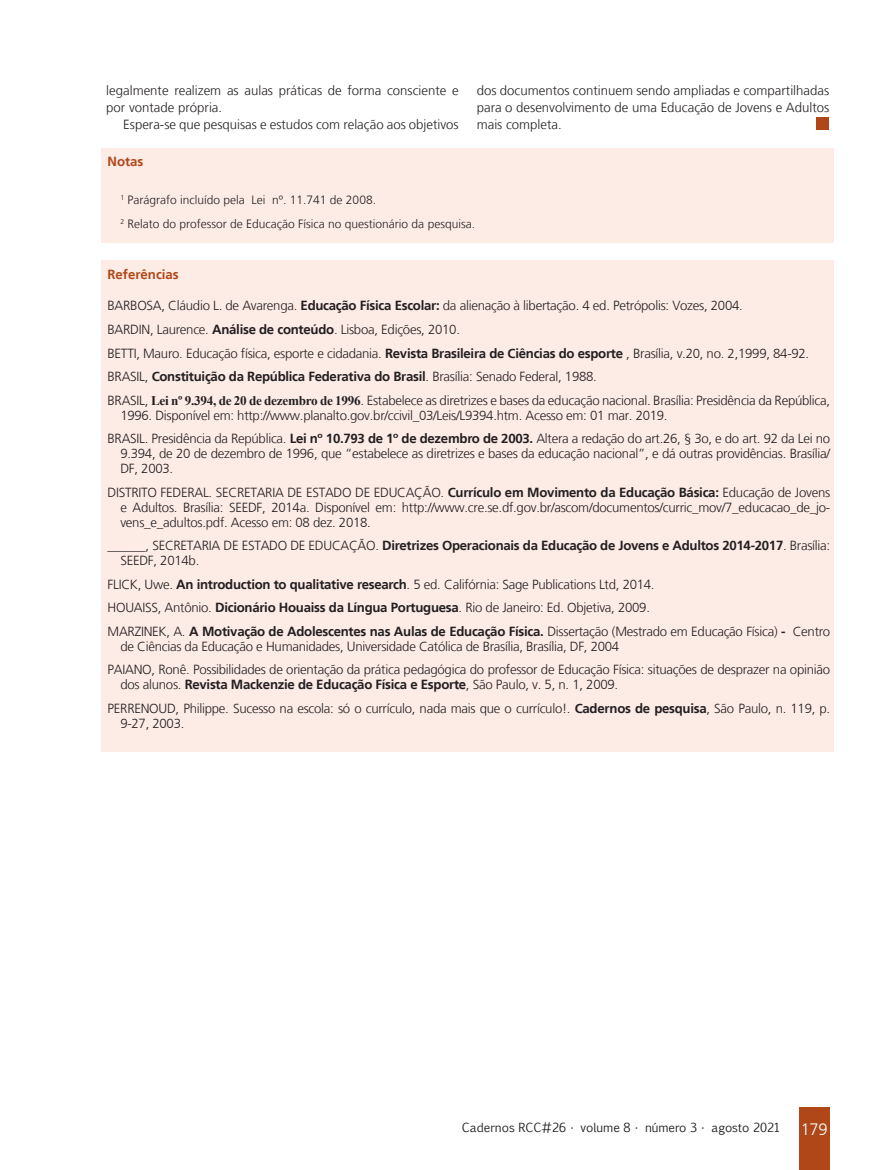
<style>
.page{position:relative;width:893px;height:1170px;background:#fff}
.page>*{position:absolute;margin:0;border:0;box-sizing:border-box;transform-origin:0 0}
.Referências__8_8{font:300 13.2px/15px "Frutiger LT";letter-spacing:-.02em;color:#231f20}
.Miolo__8_8{font:300 13.2px/16.8px "Frutiger LT";color:#231f20}
.Referências__8_8-2{font:700 13.2px "Frutiger LT";letter-spacing:-.02em;color:#231f20}
.Subtítulo_LARANJA_DO{font:700 13.2px "Frutiger LT";color:#b04719}
.Notas{font:300 12px "Frutiger LT";color:#231f20}
.t1{font:12px "Euphemia CAS";color:#231f20}
.s1{font-weight:700}
.s2{font-weight:300}
.s3{font-family:"Times New Roman";font-weight:700}
.s4{font-family:"Frutiger LT";font-weight:300;font-size:16.5px;color:#fff}
</style>
<div class="page">
<div style="left:799px;top:1107px;width:30px;height:62px;background:#b04719"></div>
<div style="left:816px;top:117px;width:13px;height:13px;background:#b04719"></div>
<div style="left:102px;top:148px;width:732px;height:94px;background:#fdece6"></div>
<div style="left:102px;top:261px;width:732px;height:491px;background:#fdece6"></div>
<p class="Miolo__8_8" style="left:106px;top:82px;width:354px">legalmente realizem as aulas práticas de forma consciente e por vontade própria.</p>
<p class="Miolo__8_8" style="left:123px;top:116px;width:337px">Espera-se que pesquisas e estudos com relação aos objetivos</p>
<p class="Miolo__8_8" style="left:477px;top:82px;width:354px;text-align:justify">dos documentos continuem sendo ampliadas e compartilhadas para o desenvolvimento de uma Educação de Jovens e Adultos mais completa.</p>
<p class="Subtítulo_LARANJA_DO" style="left:108px;top:153px;width:37px">Notas</p>
<p class="Notas" style="left:120px;top:193px;width:257px"><sup>1</sup> Parágrafo incluído pela Lei nº. 11.741 de 2008.</p>
<p class="Notas" style="left:120px;top:217px;width:356px"><sup>2</sup> Relato do professor de Educação Física no questionário da pesquisa.</p>
<p class="Subtítulo_LARANJA_DO" style="left:108px;top:266px;width:73px">Referências</p>
<p class="Referências__8_8" style="left:108px;top:298px;width:637px">BARBOSA, Cláudio L. de Avarenga. <span class="s1">Educação Física Escolar:</span> da alienação à libertação. 4 ed. Petrópolis: Vozes, 2004.</p>
<p class="Referências__8_8" style="left:108px;top:322px;width:354px">BARDIN, Laurence. <span class="s1">Análise de conteúdo</span>. Lisboa, Edições, 2010.</p>
<p class="Referências__8_8" style="left:108px;top:345px;width:703px">BETTI, Mauro. Educação física, esporte e cidadania. <span class="s1">Revista Brasileira de Ciências do esporte</span> , Brasília, v.20, no. 2,1999, 84-92.</p>
<p class="Referências__8_8-2" style="left:108px;top:368px;width:491px"><span class="s2">BRASIL,</span> Constituição da República Federativa do Brasil<span class="s2">. Brasília: Senado Federal, 1988.</span></p>
<p class="Referências__8_8" style="left:120px;top:392px;width:711px;text-indent:-13px">BRASIL, <span class="s3">Lei nº 9.394, de 20 de dezembro de 1996</span>. Estabelece as diretrizes e bases da educação nacional. Brasília: Presidência da República,<br>1996. Disponível em: http://www.planalto.gov.br/ccivil_03/Leis/L9394.htm. Acesso em: 01 mar. 2019.</p>
<p class="Referências__8_8" style="left:120px;top:431px;width:711px;text-align:justify;text-indent:-13px">BRASIL. Presidência da República. <span class="s1">Lei nº 10.793 de 1º de dezembro de 2003.</span> Altera a redação do art.26, § 3o, e do art. 92 da Lei no 9.394, de 20 de dezembro de 1996, que “estabelece as diretrizes e bases da educação nacional”, e dá outras providências. Brasília/ DF, 2003.</p>
<p class="Referências__8_8" style="left:120px;top:484px;width:711px;text-align:justify;text-indent:-13px">DISTRITO FEDERAL. SECRETARIA DE ESTADO DE EDUCAÇÃO. <span class="s1">Currículo em Movimento da Educação Básica:</span> Educação de Jovens e Adultos. Brasília: SEEDF, 2014a. Disponível em: http://www.cre.se.df.gov.br/ascom/documentos/curric_mov/7_educacao_de_jo&shy;vens_e_adultos.pdf. Acesso em: 08 dez. 2018.</p>
<p class="Referências__8_8" style="left:120px;top:538px;width:711px;text-indent:-13px">______, SECRETARIA DE ESTADO DE EDUCAÇÃO. <span class="s1">Diretrizes Operacionais da Educação de Jovens e Adultos 2014-2017</span>. Brasília:<br>SEEDF, 2014b.</p>
<p class="Referências__8_8" style="left:108px;top:576px;width:549px">FLICK, Uwe. <span class="s1">An introduction to qualitative research</span>. 5 ed. Califórnia: Sage Publications Ltd, 2014.</p>
<p class="Referências__8_8" style="left:108px;top:600px;width:544px">HOUAISS, Antônio. <span class="s1">Dicionário Houaiss da Língua Portuguesa</span>. Rio de Janeiro: Ed. Objetiva, 2009.</p>
<p class="Referências__8_8" style="left:120px;top:623px;width:711px;text-indent:-13px">MARZINEK, A. <span class="s1">A Motivação de Adolescentes nas Aulas de Educação Física.</span> Dissertação (Mestrado em Educação Física) <span class="s1">-</span> Centro de Ciências da Educação e Humanidades, Universidade Católica de Brasília, Brasília, DF, 2004</p>
<p class="Referências__8_8" style="left:120px;top:662px;width:711px;text-indent:-13px">PAIANO, Ronê. Possibilidades de orientação da prática pedagógica do professor de Educação Física: situações de desprazer na opinião dos alunos. <span class="s1">Revista Mackenzie de Educação Física e Esporte</span>, São Paulo, v. 5, n. 1, 2009.</p>
<p class="Referências__8_8" style="left:120px;top:700px;width:711px;text-indent:-13px">PERRENOUD, Philippe. Sucesso na escola: só o currículo, nada mais que o currículo!. <span class="s1">Cadernos de pesquisa</span>, São Paulo, n. 119, p.<br>9-27, 2003.</p>
<p class="t1" style="left:462px;top:1119px;width:367px">Cadernos RCC#26 • volume 8 • número 3 • agosto 2021 <span class="s4">179</span></p>
</div>
